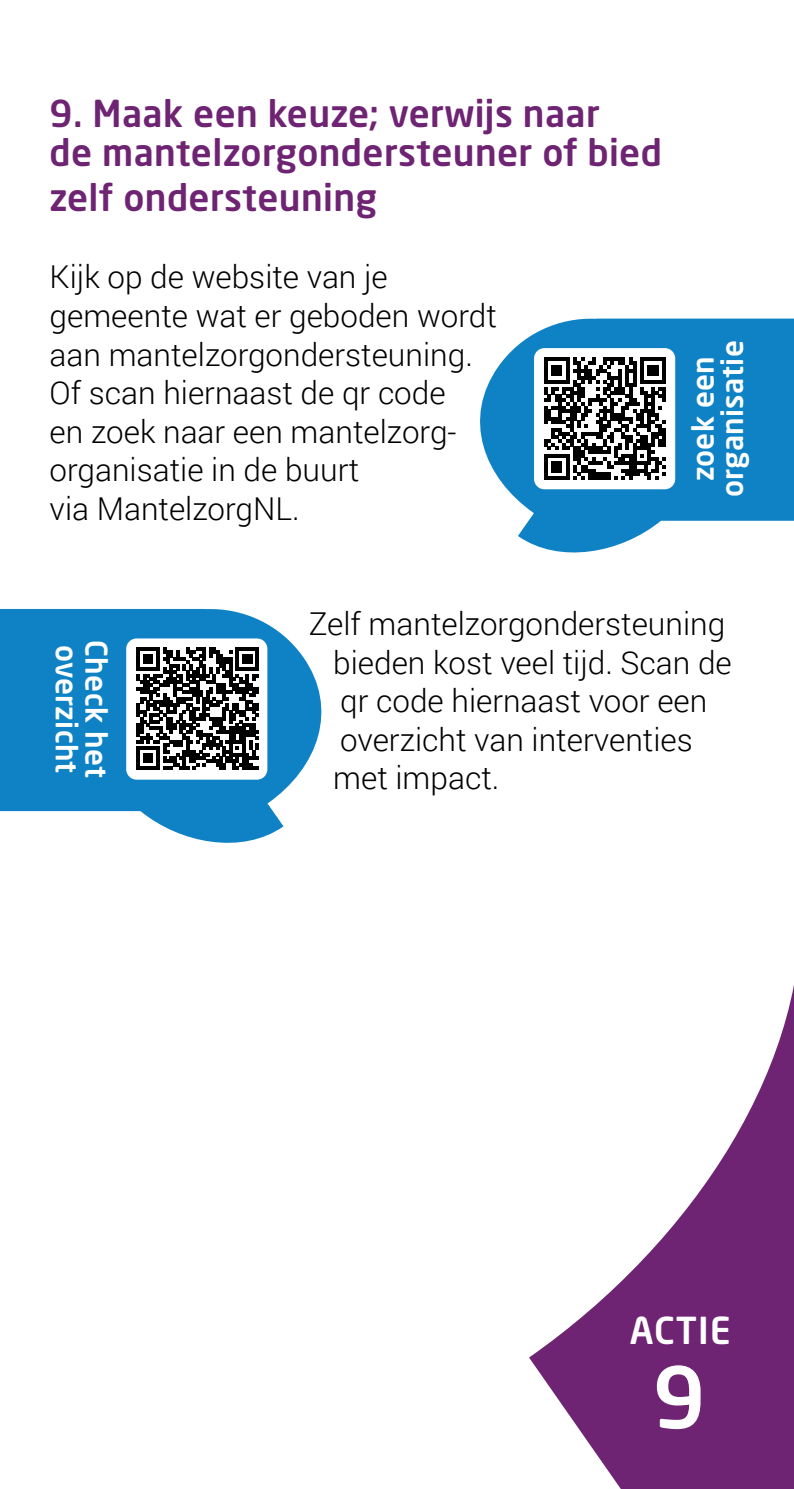
<style>
.page{position:relative;width:794px;height:1489px;background:#fff}
.page>*{position:absolute;margin:0;border:0;box-sizing:border-box;transform-origin:0 0}
.t1{font:500 84px "Neo Sans W1 G";color:#fff}
.t2{font:500 36.75px/38.5px "Neo Sans W1 G";letter-spacing:.01em;color:#6e2473}
.t3{font:500 36.75px "Neo Sans W1 G";letter-spacing:.03em;color:#fff}
.t4{font:300 31.5px/38.5px "Roboto";color:#000}
.t5{font:500 29.75px/29.8px "Neo Sans W1 G";letter-spacing:.01em;color:#fff;text-align:center}
</style>
<div class="page">
<svg style="left:529px;top:985px;width:265px;height:503px"></svg>
<svg style="left:0;top:608px;width:322px;height:235px;fill:#0e82c5"></svg>
<div style="left:126px;top:638px;width:141px;height:141px;background:#fff;border-radius:10px"></div>
<svg style="left:480px;top:318px;width:314px;height:235px;fill:#0e82c5"></svg>
<div style="left:534px;top:348px;width:141px;height:141px;background:#fff;border-radius:10px"></div>
<svg style="left:544px;top:357px;width:122px;height:123px"></svg>
<svg style="left:137px;top:647px;width:122px;height:122px"></svg>
<p class="t2" style="left:50px;top:94px;width:614px">9. Maak een keuze; verwijs naar<br>de mantelzorgondersteuner of bied</p>
<p class="t2" style="left:50px;top:178px;width:329px">zelf ondersteuning</p>
<p class="t4" style="left:50px;top:257px;width:449px">Kijk op de website van je gemeente wat er geboden wordt aan mantelzorgondersteuning.<br>Of scan hiernaast de qr code<br>en zoek naar een mantelzorg&shy;organisatie in de buurt<br>via MantelzorgNL.</p>
<p class="t5" style="left:687px;top:497px;width:158px;rotate:-90deg">zoek een organisatie</p>
<p class="t5" style="left:82px;top:645px;width:129px;rotate:90deg">overzicht</p>
<p class="t5" style="left:112px;top:640px;width:139px;rotate:90deg">Check het</p>
<p class="t4" style="left:333px;top:603px;width:400px;text-indent:-25px">Zelf mantelzorgondersteuning bieden kost veel tijd. Scan de qr code hiernaast voor een overzicht van interventies met impact.</p>
<p class="t3" style="left:630px;top:1307px;width:103px">ACTIE</p>
<h1 class="t1" style="left:653px;top:1344px;width:54px">9</h1>
</div>
